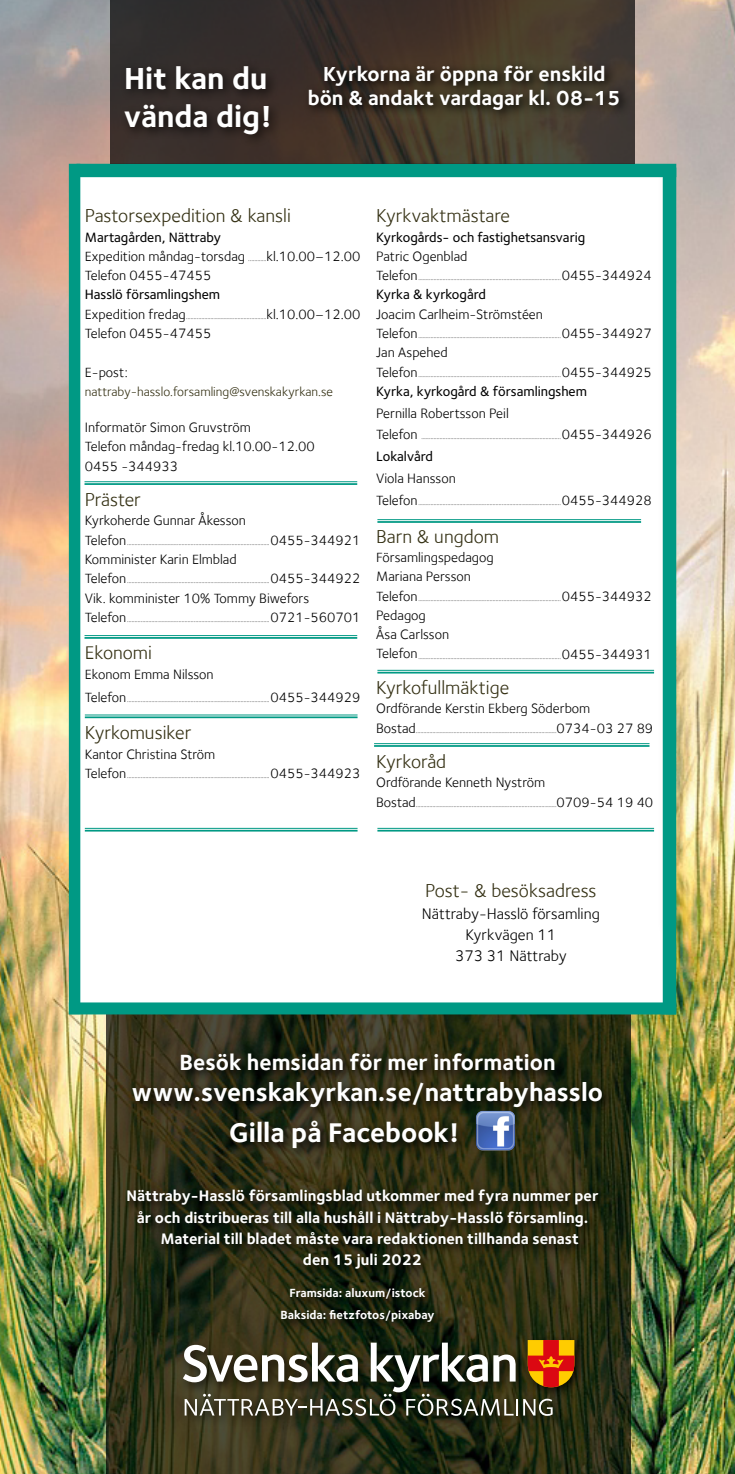
<style>
.page{position:relative;width:735px;height:1474px;background:#fff}
.page>*{position:absolute;margin:0;border:0;box-sizing:border-box;transform-origin:0 0}
.t1{font:700 31.5px/37.8px "Foundry Sterling";color:#fff}
.t2{font:700 28px "Foundry Sterling";color:#fff}
.t3{font:700 26.25px "Foundry Sterling";color:#fff}
.t4{font:700 22.75px "Foundry Sterling";color:#fff}
.t5{font:700 21px/24.5px "Foundry Sterling";color:#fff;text-align:center}
.t6{font:19.25px "Foundry Sterling";color:#343013}
.t7{font:700 15.75px "Foundry Sterling";color:#fff}
.t8{font:15.75px/21.3px "Foundry Sterling";color:#000;text-align:center}
.t9{font:14px/19.2px "Foundry Sterling";color:#000}
.t10{font:500 14px "Foundry Sterling";color:#000}
.t11{font:13.12px "Foundry Sterling";color:#343013}
.t12{font:700 12.25px/21.3px "Foundry Sterling";color:#fff;text-align:center}
.t13{font:7px "Foundry Sterling";color:#000}
.s1{font-weight:500}
.s2{font-size:7px}
.s3{font-size:14px}
</style>
<div class="page">
<img style="left:0;top:0;width:734px;height:1473px">
<div style="left:77px;top:166px;width:589px;height:767px;background:#fff"></div>
<div style="left:79px;top:912px;width:584px;height:91px;background:#fff"></div>
<hr style="left:377px;top:519px;width:263px;height:1px;background:#009984">
<hr style="left:377px;top:521px;width:263px;height:2px;background:#009984">
<hr style="left:377px;top:670px;width:276px;height:1px;background:#009984">
<hr style="left:377px;top:671px;width:276px;height:2px;background:#009984">
<hr style="left:84px;top:481px;width:273px;height:1px;background:#009984">
<hr style="left:84px;top:483px;width:273px;height:2px;background:#009984">
<hr style="left:84px;top:635px;width:273px;height:1px;background:#009984">
<hr style="left:84px;top:637px;width:273px;height:1px;background:#009984">
<hr style="left:377px;top:828px;width:276px;height:1px;background:#009984">
<hr style="left:377px;top:829px;width:276px;height:2px;background:#009984">
<svg style="left:106px;top:1014px;width:524px;height:459px;background:#2e3016"></svg>
<svg style="left:175px;top:1047px;width:391px;height:30px;background:#252512"></svg>
<svg style="left:127px;top:1077px;width:487px;height:42px;background:#272611"></svg>
<svg style="left:224px;top:1115px;width:245px;height:46px;background:#2c2a13"></svg>
<svg style="left:122px;top:1183px;width:487px;height:98px;background:#262810"></svg>
<img style="left:474px;top:1110px;width:40px;height:41px">
<div style="left:178px;top:1334px;width:409px;height:94px;background:#000;opacity:.75"></div>
<svg style="left:527px;top:1339px;width:47px;height:48px;background:#d2590a"></svg>
<svg style="left:523px;top:1398px;width:29px;height:17px"></svg>
<svg style="left:183px;top:1342px;width:334px;height:73px"></svg>
<hr style="left:85px;top:714px;width:272px;height:1px;background:#009984">
<hr style="left:85px;top:716px;width:272px;height:2px;background:#009984">
<div style="left:655px;top:159px;width:23px;height:780px;background:#000;opacity:.1"></div>
<div style="left:76px;top:164px;width:600px;height:13px;background:#009984"></div>
<div style="left:69px;top:1002px;width:607px;height:12px;background:#009984;border:2px solid #009984"></div>
<div style="left:662px;top:167px;width:14px;height:847px;background:#009984;border:2px solid #009984"></div>
<div style="left:69px;top:164px;width:11px;height:850px;background:#009984"></div>
<hr style="left:374px;top:743px;width:275px;height:1px;background:#009984">
<hr style="left:374px;top:745px;width:275px;height:2px;background:#009984">
<hr style="left:85px;top:828px;width:272px;height:1px;background:#009984">
<hr style="left:85px;top:829px;width:272px;height:2px;background:#009984">
<svg style="left:110px;top:0;width:524px;height:164px;background:#3e342b"></svg>
<div style="left:120px;top:60px;width:161px;height:86px;background:#000;opacity:.75"></div>
<svg style="left:303px;top:60px;width:328px;height:62px;background:#393024"></svg>
<svg style="left:275px;top:1283px;width:171px;height:50px;background:#1e240e"></svg>
<h1 class="t1" style="left:124px;top:59px;width:150px">Hit kan du vända dig!</h1>
<h3 class="t5" style="left:307px;top:61px;width:314px">Kyrkorna är öppna för enskild bön &amp; andakt vardagar kl. 08-15</h3>
<h3 class="t6" style="left:85px;top:205px;width:207px">Pastorsexpedition &amp; kansli</h3>
<h3 class="t9" style="left:85px;top:227px;width:277px"><span class="s1">Martagården, Nättraby<br></span>Expedition måndag-torsdag <span class="s2">............</span>kl.10.00–12.00<br>Telefon 0455-47455</h3>
<h3 class="t10" style="left:85px;top:286px;width:137px">Hasslö församlingshem</h3>
<p class="t13" style="left:85px;top:312px;width:277px"><span class="s3">Expedition fredag</span>.....................................................<span class="s3">kl.10.00–12.00</span></p>
<h3 class="t9" style="left:85px;top:323px;width:128px">Telefon 0455-47455</h3>
<h3 class="t9" style="left:85px;top:362px;width:45px">E-post:</h3>
<h3 class="t11" style="left:85px;top:384px;width:249px">nattraby-hasslo.forsamling@svenskakyrkan.se</h3>
<h3 class="t9" style="left:85px;top:417px;width:231px">Informatör Simon Gruvström<br>Telefon måndag-fredag kl.10.00-12.00<br>0455 -344933</h3>
<h3 class="t6" style="left:85px;top:488px;width:58px">Präster</h3>
<h3 class="t9" style="left:85px;top:511px;width:162px">Kyrkoherde Gunnar Åkesson</h3>
<p class="t13" style="left:85px;top:538px;width:277px"><span class="s3">Telefon</span>..............................................................................................<span class="s3">0455-344921</span></p>
<h3 class="t9" style="left:85px;top:549px;width:153px">Komminister Karin Elmblad</h3>
<p class="t13" style="left:85px;top:577px;width:277px"><span class="s3">Telefon</span>..............................................................................................<span class="s3">0455-344922</span></p>
<h3 class="t9" style="left:85px;top:588px;width:226px">Vik. komminister 10% Tommy Biwefors</h3>
<p class="t13" style="left:85px;top:615px;width:277px"><span class="s3">Telefon</span>..............................................................................................<span class="s3">0721-560701</span></p>
<h3 class="t6" style="left:85px;top:642px;width:69px">Ekonomi</h3>
<h3 class="t9" style="left:85px;top:664px;width:130px">Ekonom Emma Nilsson</h3>
<p class="t13" style="left:85px;top:695px;width:277px"><span class="s3">Telefon</span>..............................................................................................<span class="s3">0455-344929</span></p>
<h3 class="t6" style="left:85px;top:722px;width:108px">Kyrkomusiker</h3>
<h3 class="t9" style="left:85px;top:744px;width:132px">Kantor Christina Ström</h3>
<p class="t13" style="left:85px;top:771px;width:277px"><span class="s3">Telefon</span>..............................................................................................<span class="s3">0455-344923</span></p>
<h3 class="t6" style="left:376px;top:205px;width:135px">Kyrkvaktmästare</h3>
<h3 class="t10" style="left:376px;top:229px;width:210px">Kyrkogårds- och fastighetsansvarig</h3>
<h3 class="t9" style="left:376px;top:246px;width:93px">Patric Ogenblad</h3>
<p class="t13" style="left:376px;top:274px;width:277px"><span class="s3">Telefon</span>..............................................................................................<span class="s3">0455-344924</span></p>
<h3 class="t10" style="left:376px;top:286px;width:111px">Kyrka &amp; kyrkogård</h3>
<h3 class="t9" style="left:376px;top:304px;width:168px">Joacim Carlheim-Strömstéen</h3>
<p class="t13" style="left:376px;top:331px;width:277px"><span class="s3">Telefon</span>..............................................................................................<span class="s3">0455-344927</span></p>
<h3 class="t9" style="left:376px;top:343px;width:73px">Jan Aspehed</h3>
<p class="t13" style="left:376px;top:370px;width:277px"><span class="s3">Telefon</span>..............................................................................................<span class="s3">0455-344925</span></p>
<h3 class="t10" style="left:376px;top:383px;width:212px">Kyrka, kyrkogård &amp; församlingshem</h3>
<h3 class="t9" style="left:376px;top:403px;width:134px">Pernilla Robertsson Peil</h3>
<p class="t13" style="left:376px;top:433px;width:277px"><span class="s3">Telefon</span> ............................................................................................<span class="s3">0455-344926</span></p>
<h3 class="t10" style="left:376px;top:448px;width:58px">Lokalvård</h3>
<h3 class="t9" style="left:376px;top:468px;width:81px">Viola Hansson</h3>
<p class="t13" style="left:376px;top:498px;width:277px"><span class="s3">Telefon</span>..............................................................................................<span class="s3">0455-344928</span></p>
<h3 class="t6" style="left:376px;top:525px;width:124px">Barn &amp; ungdom</h3>
<h3 class="t9" style="left:376px;top:547px;width:119px">Församlingspedagog<br>Mariana Persson</h3>
<p class="t13" style="left:376px;top:594px;width:277px"><span class="s3">Telefon</span>..............................................................................................<span class="s3">0455-344932</span></p>
<h3 class="t9" style="left:376px;top:605px;width:74px">Pedagog<br>Åsa Carlsson</h3>
<p class="t13" style="left:376px;top:652px;width:277px"><span class="s3">Telefon</span>..............................................................................................<span class="s3">0455-344931</span></p>
<h3 class="t6" style="left:376px;top:676px;width:134px">Kyrkofullmäktige</h3>
<h3 class="t9" style="left:376px;top:699px;width:215px">Ordförande Kerstin Ekberg Söderbom</h3>
<p class="t13" style="left:376px;top:726px;width:278px"><span class="s3">Bostad</span>.............................................................................................<span class="s3">0734-03 27 89</span></p>
<h3 class="t6" style="left:376px;top:750px;width:72px">Kyrkoråd</h3>
<h3 class="t9" style="left:376px;top:773px;width:170px">Ordförande Kenneth Nyström</h3>
<p class="t13" style="left:376px;top:800px;width:278px"><span class="s3">Bostad</span>.............................................................................................<span class="s3">0709-54 19 40</span></p>
<h3 class="t6" style="left:425px;top:879px;width:173px">Post- &amp; besöksadress</h3>
<h3 class="t8" style="left:421px;top:902px;width:179px">Nättraby-Hasslö församling<br>Kyrkvägen 11<br>373 31 Nättraby</h3>
<h3 class="t4" style="left:179px;top:1048px;width:377px">Besök hemsidan för mer information</h3>
<h3 class="t3" style="left:132px;top:1076px;width:472px">www.svenskakyrkan.se/nattrabyhasslo</h3>
<h2 class="t2" style="left:229px;top:1116px;width:232px">Gilla på Facebook!</h2>
<h3 class="t7" style="left:126px;top:1186px;width:473px">Nättraby-Hasslö församlingsblad utkommer med fyra nummer per</h3>
<h3 class="t7" style="left:137px;top:1207px;width:453px">år och distribueras till alla hushåll i Nättraby-Hasslö församling.</h3>
<h3 class="t7" style="left:161px;top:1229px;width:419px">Material till bladet måste vara redaktionen tillhanda senast</h3>
<h3 class="t7" style="left:303px;top:1250px;width:120px">den 15 juli 2022</h3>
<h3 class="t12" style="left:280px;top:1282px;width:156px">Framsida: aluxum/istock<br>Baksida: fietzfotos/pixabay</h3>
</div>
